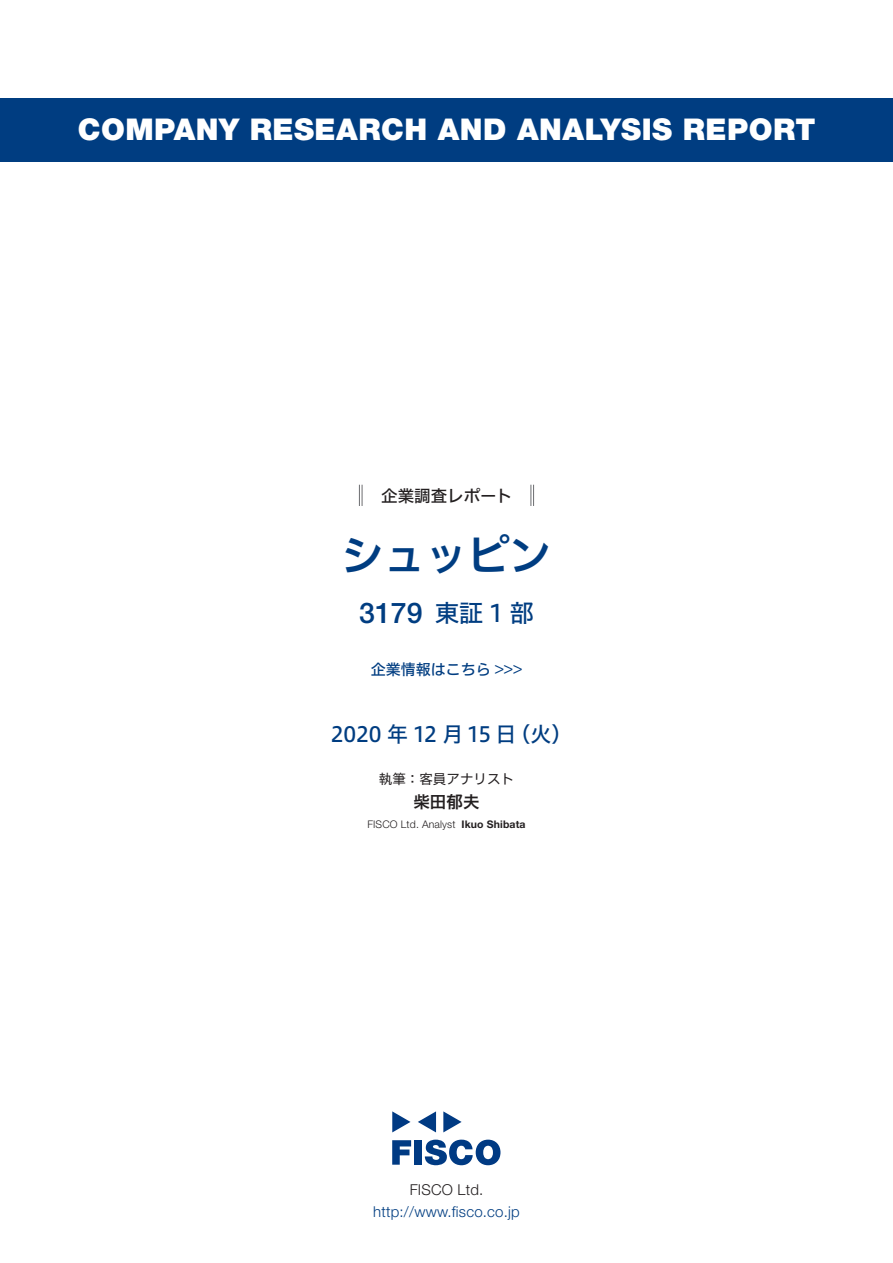
<style>
.page{position:relative;width:893px;height:1263px;background:#fff}
.page>*{position:absolute;margin:0;border:0;box-sizing:border-box;transform-origin:0 0}
.t1{font:42px "Hiragino UD Sans F Std N W6";color:#003d81}
.t2{font:900 30px "Helvetica Neue LT Std";letter-spacing:.015em;color:#fff}
.t3{font:500 28.5px "Helvetica Neue LT Std";color:#003d81}
.t4{font:24px "Hiragino UD Sans F Std N W5";color:#003d81}
.t5{font:21px "Hiragino UD Sans F Std N W5";letter-spacing:-.005em;color:#003d81}
.t6{font:16.5px "Hiragino UD Sans F Std N W5";color:#231f20}
.t7{font:16.5px "Hiragino UD Sans F Std N W6";color:#231f20}
.t8{font:300 15px "Helvetica Neue LT Std";letter-spacing:.015em;color:#003d81}
.t9{font:15px "Hiragino UD Sans F Std N W5";color:#003d81}
.t10{font:300 15px "Helvetica Neue LT Std";letter-spacing:.015em;color:#231f20}
.t11{font:13.5px "Hiragino UD Sans F Std N W4";color:#231f20}
.t12{font:300 10.5px "Helvetica Neue LT Std";letter-spacing:.015em;color:#231f20}
.t13{font:700 10.5px "Helvetica Neue LT Std";letter-spacing:.015em;color:#231f20}
</style>
<div class="page">
<svg style="left:392px;top:1140px;width:19px;height:25px"></svg>
<div style="left:414px;top:1140px;width:8px;height:25px;background:#003a83"></div>
<svg style="left:425px;top:1139px;width:75px;height:26px"></svg>
<svg style="left:392px;top:1111px;width:18px;height:21px"></svg>
<svg style="left:443px;top:1111px;width:19px;height:21px"></svg>
<svg style="left:418px;top:1111px;width:18px;height:21px"></svg>
<div style="left:0;top:98px;width:893px;height:64px;background:#003d81"></div>
<svg style="left:359px;top:485px;width:4px;height:21px"></svg>
<svg style="left:531px;top:485px;width:3px;height:21px"></svg>
<p class="t2" style="left:78px;top:112px;width:739px">COMPANY RESEARCH AND ANALYSIS REPORT</p>
<p class="t6" style="left:365px;top:483px;width:149px">　企業調査レポート</p>
<h1 class="t1" style="left:341px;top:523px;width:212px">シュッピン</h1>
<p class="t3" style="left:359px;top:596px;width:65px">3179</p>
<p class="t4" style="left:435px;top:594px;width:100px">東証1部</p>
<p class="t9" style="left:371px;top:658px;width:153px">企業情報はこちら &lt;&lt;&lt;</p>
<p class="t5" style="left:331px;top:718px;width:187px">2020 年 12 月 15 日</p>
<p class="t5" style="left:509px;top:718px;width:65px">（火(</p>
<p class="t11" style="left:379px;top:768px;width:137px">執筆：客員アナリスト</p>
<p class="t7" style="left:413px;top:789px;width:67px">柴田郁夫</p>
<p class="t13" style="left:461px;top:818px;width:66px">Ikuo Shibata</p>
<p class="t12" style="left:367px;top:818px;width:90px">FISCO Ltd. Analyst</p>
<p class="t10" style="left:410px;top:1180px;width:75px">FISCO Ltd.</p>
<p class="t8" style="left:373px;top:1202px;width:148px">http://www.fisco.co j p.</p>
</div>
